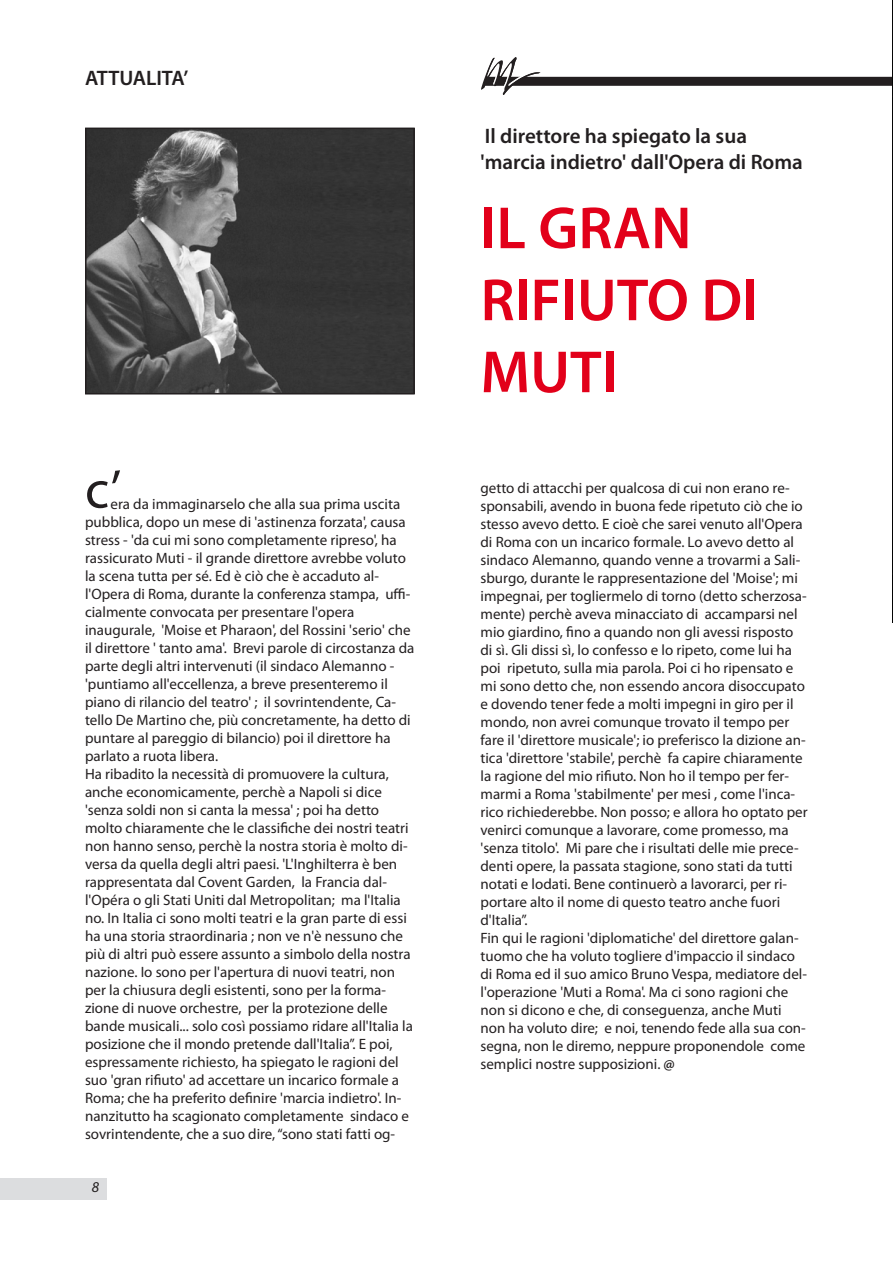
<style>
.page{position:relative;width:893px;height:1263px;background:#fff}
.page>*{position:absolute;margin:0;border:0;box-sizing:border-box;transform-origin:0 0}
.t1{font:600 60px/72px "Myriad Pro";color:#e2001a}
.t2{font:54px "Myriad Pro";color:#231f20}
.t3{font:600 21px/25.2px "Myriad Pro";color:#231f20}
.t4{font:15px/18px "Myriad Pro";color:#231f20}
.t5{font:italic 15px "Myriad Pro";color:#231f20}
.s1{font-weight:600}
</style>
<div class="page">
<div style="left:0;top:1178px;width:106px;height:21px;background:#dcdddf"></div>
<div style="left:485px;top:77px;width:408px;height:9px;background:#231f20"></div>
<svg style="left:481px;top:57px;width:59px;height:38px"></svg>
<img style="left:892px;top:0;width:1px;height:623px">
<img style="left:88px;top:131px;width:324px;height:260px">
<div style="left:85px;top:128px;width:330px;height:266px;border:2px solid #231f20"></div>
<h3 class="t3" style="left:85px;top:67px;width:105px">ATTUALITA’</h3>
<h2 class="t2" style="left:85px;top:469px;width:38px">c’</h2>
<p class="t4" style="left:85px;top:496px;width:331px;text-indent:25px">era da immaginarselo che alla sua prima uscita pubblica, dopo un mese di 'astinenza forzata', causa stress - 'da cui mi sono completamente ripreso', ha rassicurato Muti - il grande direttore avrebbe voluto la scena tutta per sé. Ed è ciò che è accaduto al&shy;l'Opera di Roma, durante la conferenza stampa, uffi&shy;cialmente convocata per presentare l'opera inaugurale, 'Moise et Pharaon', del Rossini 'serio' che il direttore ' tanto ama'. Brevi parole di circostanza da parte degli altri intervenuti (il sindaco Alemanno - 'puntiamo all'eccellenza, a breve presenteremo il piano di rilancio del teatro' ; il sovrintendente, Ca&shy;tello De Martino che, più concretamente, ha detto di puntare al pareggio di bilancio) poi il direttore ha parlato a ruota libera.<br>Ha ribadito la necessità di promuovere la cultura, anche economicamente, perchè a Napoli si dice 'senza soldi non si canta la messa' ; poi ha detto molto chiaramente che le classifiche dei nostri teatri non hanno senso, perchè la nostra storia è molto di&shy;versa da quella degli altri paesi. 'L'Inghilterra è ben rappresentata dal Covent Garden, la Francia dal&shy;l'Opéra o gli Stati Uniti dal Metropolitan; ma l'Italia no. In Italia ci sono molti teatri e la gran parte di essi ha una storia straordinaria ; non ve n'è nessuno che più di altri può essere assunto a simbolo della nostra nazione. Io sono per l'apertura di nuovi teatri, non per la chiusura degli esistenti, sono per la forma&shy;zione di nuove orchestre, per la protezione delle bande musicali... solo così possiamo ridare all'Italia la posizione che il mondo pretende dall'Italia”. E poi, espressamente richiesto, ha spiegato le ragioni del suo 'gran rifiuto' ad accettare un incarico formale a Roma; che ha preferito definire 'marcia indietro'. In&shy;nanzitutto ha scagionato completamente sindaco e sovrintendente, che a suo dire, “sono stati fatti og-</p>
<p class="t5" style="left:92px;top:1182px;width:9px">8</p>
<h3 class="t3" style="left:480px;top:125px;width:324px">Il direttore ha spiegato la sua 'marcia indietro' dall'Opera di Roma</h3>
<h1 class="t1" style="left:480px;top:197px;width:279px">IL GRAN<br>RIFIUTO DI<br>MUTI</h1>
<p class="t4" style="left:480px;top:480px;width:329px">getto di attacchi per qualcosa di cui non erano re&shy;sponsabili, avendo in buona fede ripetuto ciò che io stesso avevo detto. E cioè che sarei venuto all'Opera di Roma con un incarico formale. Lo avevo detto al sindaco Alemanno, quando venne a trovarmi a Sali&shy;sburgo, durante le rappresentazione del 'Moise'; mi impegnai, per togliermelo di torno (detto scherzosa&shy;mente) perchè aveva minacciato di accamparsi nel mio giardino, fino a quando non gli avessi risposto di sì. Gli dissi sì, lo confesso e lo ripeto, come lui ha poi ripetuto, sulla mia parola. Poi ci ho ripensato e mi sono detto che, non essendo ancora disoccupato e dovendo tener fede a molti impegni in giro per il mondo, non avrei comunque trovato il tempo per fare il 'direttore musicale'; io preferisco la dizione an&shy;tica 'direttore 'stabile', perchè fa capire chiaramente la ragione del mio rifiuto. Non ho il tempo per fer&shy;marmi a Roma 'stabilmente' per mesi , come l'inca&shy;rico richiederebbe. Non posso; e allora ho optato per venirci comunque a lavorare, come promesso, ma 'senza titolo'. Mi pare che i risultati delle mie prece&shy;denti opere, la passata stagione, sono stati da tutti notati e lodati. Bene continuerò a lavorarci, per ri&shy;portare alto il nome di questo teatro anche fuori d'Italia”.<br>Fin qui le ragioni 'diplomatiche' del direttore galan&shy;tuomo che ha voluto togliere d'impaccio il sindaco di Roma ed il suo amico Bruno Vespa, mediatore del&shy;l'operazione 'Muti a Roma'. Ma ci sono ragioni che non si dicono e che, di conseguenza, anche Muti non ha voluto dire; e noi, tenendo fede alla sua con&shy;segna, non le diremo, neppure proponendole come semplici nostre supposizioni. <span class="s1">@</span></p>
</div>
